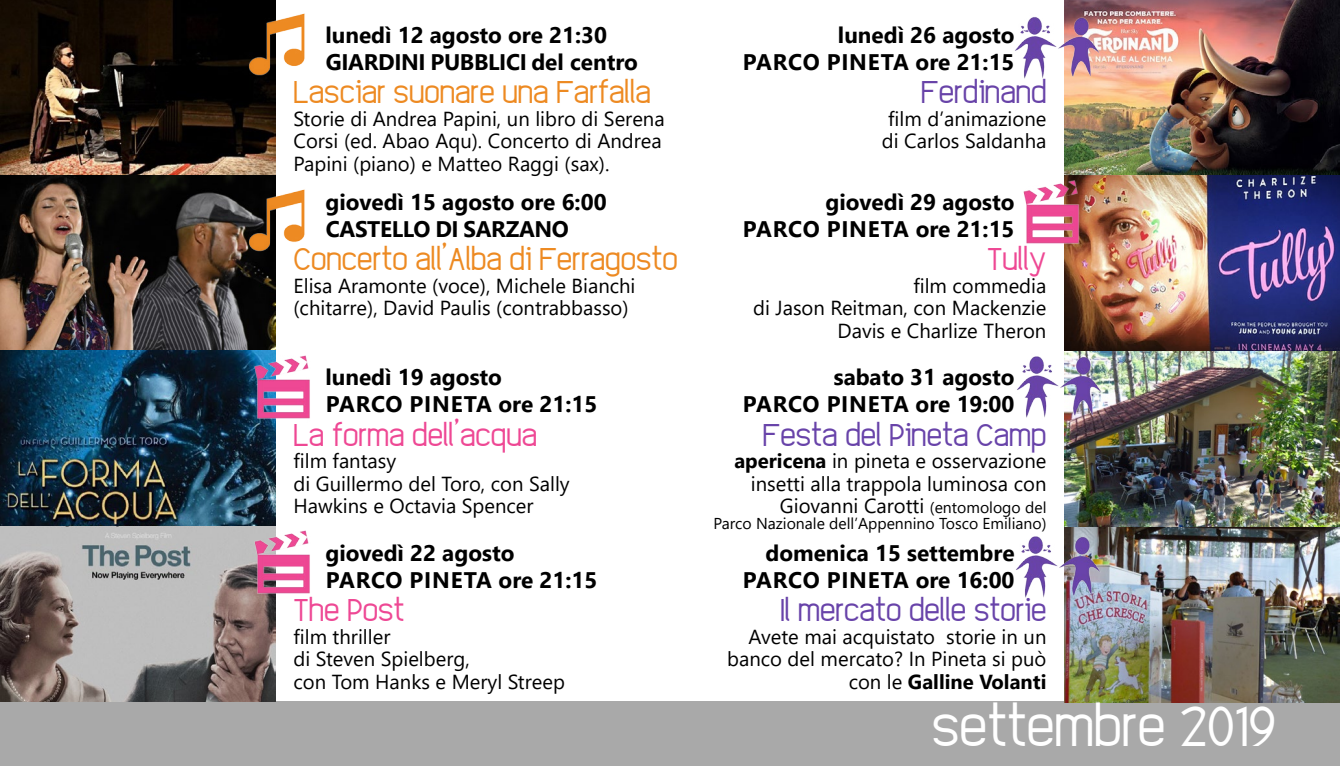
<style>
.page{position:relative;width:1340px;height:766px;background:#fff}
.page>*{position:absolute;margin:0;border:0;box-sizing:border-box;transform-origin:0 0}
.t1{font:40.5px "Elegan Tech";color:#fff}
.t2{font:700 22.5px/27px "Segoe UI";color:#000;text-align:right}
.t3{font:22.5px "Elegan Tech";color:#ed8a22}
.t4{font:22.5px "Elegan Tech";color:#6843a9}
.t5{font:22.5px "Elegan Tech";color:#ee4894}
.t6{font:22.5px "Elegan Tech";color:#6843a8}
.t7{font:20.25px/22.5px "Segoe UI";color:#000}
.t8{font:15.75px "Segoe UI";color:#000}
.s1{font-weight:700}
.s2{font-size:15.75px}
</style>
<div class="page">
<div style="left:0;top:701px;width:1339px;height:64px;background:#a9a9a9"></div>
<img style="left:0;top:0;width:276px;height:701px">
<img style="left:1064px;top:0;width:275px;height:701px">
<img style="left:1016px;top:501px;width:109px;height:132px">
<img style="left:212px;top:0;width:93px;height:108px">
<img style="left:212px;top:332px;width:98px;height:126px">
<img style="left:212px;top:160px;width:93px;height:127px">
<img style="left:212px;top:506px;width:98px;height:127px">
<img style="left:1023px;top:156px;width:103px;height:127px">
<img style="left:1017px;top:321px;width:109px;height:132px">
<img style="left:1015px;top:0;width:109px;height:114px">
<p class="t2" style="left:325px;top:19px;width:314px;text-align:left">lunedì 12 agosto ore 21:30<br>Giardini Pubblici del centro</p>
<p class="t3" style="left:293px;top:82px;width:359px">Lasciar suonare una Farfalla</p>
<p class="t7" style="left:293px;top:105px;width:373px">Storie di Andrea Papini, un libro di Serena<br>Corsi (ed. Abao Aqu). Concerto di Andrea<br>Papini (piano) e Matteo Raggi (sax).</p>
<p class="t2" style="left:325px;top:186px;width:283px;text-align:left">giovedì 15 agosto ore 6:00<br>Castello di Sarzano</p>
<p class="t3" style="left:293px;top:249px;width:386px">Concerto all’Alba di Ferragosto</p>
<p class="t7" style="left:293px;top:272px;width:343px">Elisa Aramonte (voce), Michele Bianchi (chitarre), David Paulis (contrabbasso)</p>
<p class="t2" style="left:325px;top:362px;width:273px;text-align:left">lunedì 19 agosto<br>Parco Pineta ore 21:15</p>
<p class="t5" style="left:293px;top:424px;width:245px">La forma dell’acqua</p>
<p class="t7" style="left:293px;top:448px;width:278px">film fantasy<br>di Guillermo del Toro, con Sally<br>Hawkins e Octavia Spencer</p>
<p class="t2" style="left:325px;top:537px;width:273px;text-align:left">giovedì 22 agosto<br>Parco Pineta ore 21:15</p>
<p class="t5" style="left:293px;top:600px;width:113px">The Post</p>
<p class="t7" style="left:293px;top:623px;width:273px">film thriller<br>di Steven Spielberg,<br>con Tom Hanks e Meryl Streep</p>
<p class="t2" style="left:743px;top:20px;width:273px">lunedì 26 agosto<br>Parco Pineta ore 21:15</p>
<p class="t6" style="left:921px;top:82px;width:127px">Ferdinand</p>
<p class="t7" style="left:881px;top:106px;width:166px;text-align:center">film d’animazione di Carlos Saldanha</p>
<p class="t2" style="left:743px;top:186px;width:273px">giovedì 29 agosto<br>Parco Pineta ore 21:15</p>
<p class="t5" style="left:987px;top:249px;width:61px">Tully</p>
<p class="t7" style="left:753px;top:272px;width:295px;text-align:right">film commedia<br>di Jason Reitman, con Mackenzie<br>Davis e Charlize Theron</p>
<p class="t2" style="left:743px;top:362px;width:273px">sabato 31 agosto<br>Parco Pineta ore 19:00</p>
<p class="t4" style="left:763px;top:424px;width:285px">Festa del Pineta Camp</p>
<p class="t7" style="left:734px;top:448px;width:313px;text-align:right"><span class="s1">apericena</span> in pineta e osservazione insetti alla trappola luminosa con<br>Giovanni Carotti <span class="s2">(entomologo del</span></p>
<p class="t8" style="left:713px;top:508px;width:334px">Parco Nazionale dell’Appennino Tosco Emiliano)</p>
<p class="t2" style="left:743px;top:537px;width:273px">domenica 15 settembre<br>Parco Pineta ore 16:00</p>
<p class="t4" style="left:780px;top:600px;width:267px">Il mercato delle storie</p>
<p class="t7" style="left:727px;top:623px;width:321px;text-align:right">Avete mai acquistato storie in un banco del mercato? In Pineta si può con le <span class="s1">Galline Volanti</span></p>
<h1 class="t1" style="left:931px;top:708px;width:346px">settembre 2019</h1>
</div>
